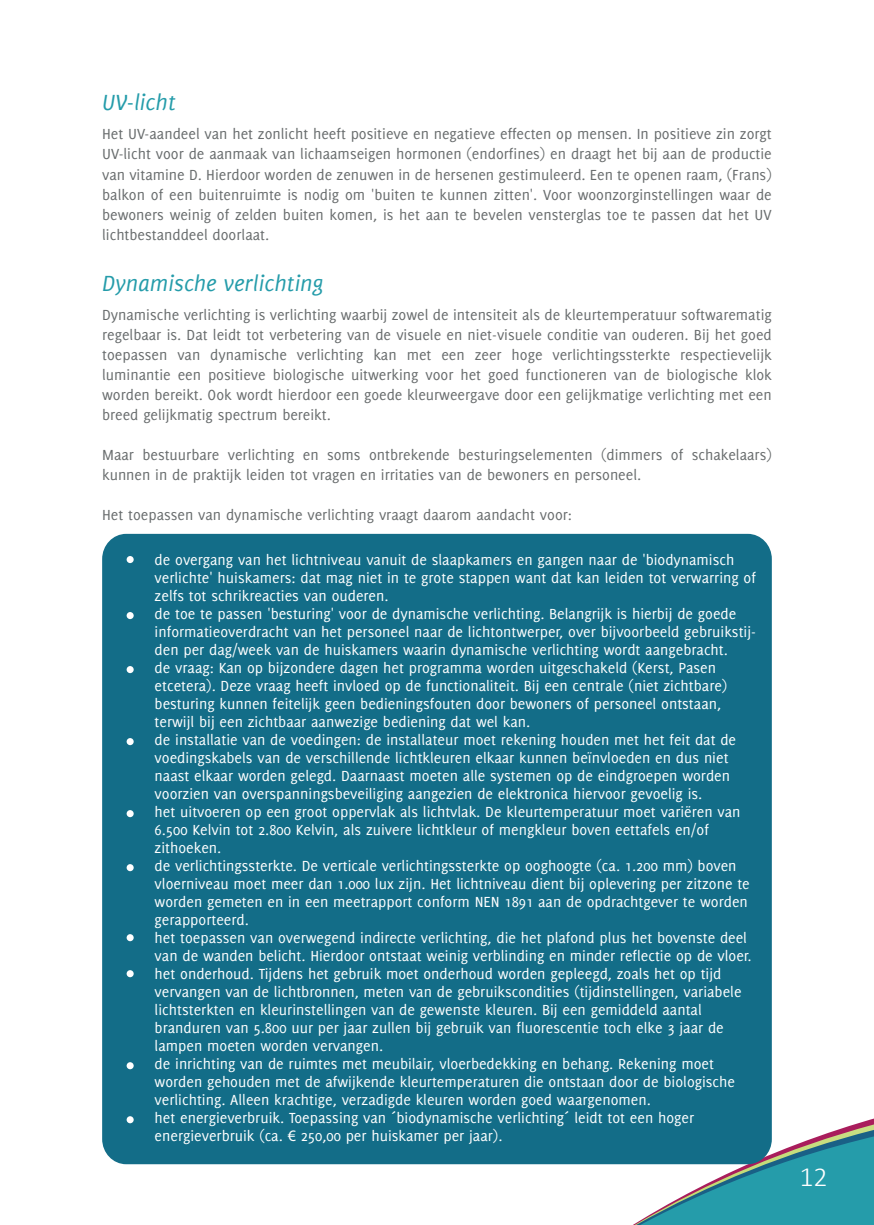
<style>
.page{position:relative;width:874px;height:1225px;background:#fff}
.page>*{position:absolute;margin:0;border:0;box-sizing:border-box;transform-origin:0 0}
.t1{font:300 28px "Calibri";color:#fff}
.t2{font:italic 24px "Delicious";color:#259caa}
.t3{font:16px/18px "Delicious";color:#fff}
.t4{font:16px/20px "Delicious";color:#686c6d;text-align:justify}
.s1{font-family:"Myriad Pro"}
</style>
<div class="page">
<svg style="left:190px;top:1108px;width:683px;height:117px"></svg>
<div style="left:102px;top:534px;width:669px;height:630px;background:#136d88;border-radius:25px"></div>
<div style="left:126px;top:556px;width:8px;height:7px;background:#fff;border-radius:50%"></div>
<div style="left:126px;top:612px;width:8px;height:7px;background:#fff;border-radius:50%"></div>
<div style="left:126px;top:666px;width:8px;height:7px;background:#fff;border-radius:50%"></div>
<div style="left:126px;top:738px;width:8px;height:7px;background:#fff;border-radius:50%"></div>
<div style="left:126px;top:810px;width:8px;height:7px;background:#fff;border-radius:50%"></div>
<div style="left:126px;top:864px;width:8px;height:7px;background:#fff;border-radius:50%"></div>
<div style="left:126px;top:934px;width:8px;height:7px;background:#fff;border-radius:50%"></div>
<div style="left:126px;top:970px;width:8px;height:7px;background:#fff;border-radius:50%"></div>
<div style="left:126px;top:1062px;width:8px;height:7px;background:#fff;border-radius:50%"></div>
<div style="left:126px;top:1116px;width:8px;height:7px;background:#fff;border-radius:50%"></div>
<p class="t2" style="left:102px;top:89px;width:75px">UV-licht</p>
<p class="t4" style="left:102px;top:124px;width:671px">Het UV-aandeel van het zonlicht heeft positieve en negatieve effecten op mensen. In positieve zin zorgt UV-licht voor de aanmaak van lichaamseigen hormonen (endorfines) en draagt het bij aan de productie van vitamine D. Hierdoor worden de zenuwen in de hersenen gestimuleerd. Een te openen raam, (Frans) balkon of een buitenruimte is nodig om 'buiten te kunnen zitten'. Voor woonzorginstellingen waar de bewoners weinig of zelden buiten komen, is het aan te bevelen vensterglas toe te passen dat het UV lichtbestanddeel doorlaat.</p>
<p class="t2" style="left:102px;top:270px;width:223px">Dynamische verlichting</p>
<p class="t4" style="left:102px;top:304px;width:670px">Dynamische verlichting is verlichting waarbij zowel de intensiteit als de kleurtemperatuur softwarematig regelbaar is. Dat leidt tot verbetering van de visuele en niet-visuele conditie van ouderen. Bij het goed toepassen van dynamische verlichting kan met een zeer hoge verlichtingssterkte respectievelijk luminantie een positieve biologische uitwerking voor het goed functioneren van de biologische klok worden bereikt. Ook wordt hierdoor een goede kleurweergave door een gelijkmatige verlichting met een breed gelijkmatig spectrum bereikt.</p>
<p class="t4" style="left:102px;top:444px;width:671px">Maar bestuurbare verlichting en soms ontbrekende besturingselementen (dimmers of schakelaars) kunnen in de praktijk leiden tot vragen en irritaties van de bewoners en personeel.</p>
<p class="t4" style="left:102px;top:504px;width:471px">Het toepassen van dynamische verlichting vraagt daarom aandacht voor:</p>
<p class="t3" style="left:154px;top:551px;width:602px">de overgang van het lichtniveau vanuit de slaapkamers en gangen naar de 'biodynamisch verlichte' huiskamers: dat mag niet in te grote stappen want dat kan leiden tot verwarring of zelfs tot schrikreacties van ouderen.<br>de toe te passen 'besturing' voor de dynamische verlichting. Belangrijk is hierbij de goede informatieoverdracht van het personeel naar de lichtontwerper, over bijvoorbeeld gebruikstij&shy;den per dag/week van de huiskamers waarin dynamische verlichting wordt aangebracht.<br>de vraag: Kan op bijzondere dagen het programma worden uitgeschakeld (Kerst, Pasen etcetera). Deze vraag heeft invloed op de functionaliteit. Bij een centrale (niet zichtbare) besturing kunnen feitelijk geen bedieningsfouten door bewoners of personeel ontstaan, terwijl bij een zichtbaar aanwezige bediening dat wel kan.<br>de installatie van de voedingen: de installateur moet rekening houden met het feit dat de voedingskabels van de verschillende lichtkleuren elkaar kunnen beïnvloeden en dus niet naast elkaar worden gelegd. Daarnaast moeten alle systemen op de eindgroepen worden voorzien van overspanningsbeveiliging aangezien de elektronica hiervoor gevoelig is.<br>het uitvoeren op een groot oppervlak als lichtvlak. De kleurtemperatuur moet variëren van 6.500 Kelvin tot 2.800 Kelvin, als zuivere lichtkleur of mengkleur boven eettafels en/of zithoeken.<br>de verlichtingssterkte. De verticale verlichtingssterkte op ooghoogte (ca. 1.200 mm) boven vloerniveau moet meer dan 1.000 lux zijn. Het lichtniveau dient bij oplevering per zitzone te worden gemeten en in een meetrapport conform NEN 1891 aan de opdrachtgever te worden gerapporteerd.<br>het toepassen van overwegend indirecte verlichting, die het plafond plus het bovenste deel van de wanden belicht. Hierdoor ontstaat weinig verblinding en minder reflectie op de vloer. het onderhoud. Tijdens het gebruik moet onderhoud worden gepleegd, zoals het op tijd vervangen van de lichtbronnen, meten van de gebruikscondities (tijdinstellingen, variabele lichtsterkten en kleurinstellingen van de gewenste kleuren. Bij een gemiddeld aantal branduren van 5.800 uur per jaar zullen bij gebruik van fluorescentie toch elke 3 jaar de lampen moeten worden vervangen.<br>de inrichting van de ruimtes met meubilair, vloerbedekking en behang. Rekening moet worden gehouden met de afwijkende kleurtemperaturen die ontstaan door de biologische verlichting. Alleen krachtige, verzadigde kleuren worden goed waargenomen.<br>het energieverbruik. Toepassing van ´biodynamische verlichting´ leidt tot een hoger energieverbruik (ca. <span class="s1">€</span> 250,00 per huiskamer per jaar).</p>
<p class="t1" style="left:799px;top:1159px;width:30px">12</p>
</div>
